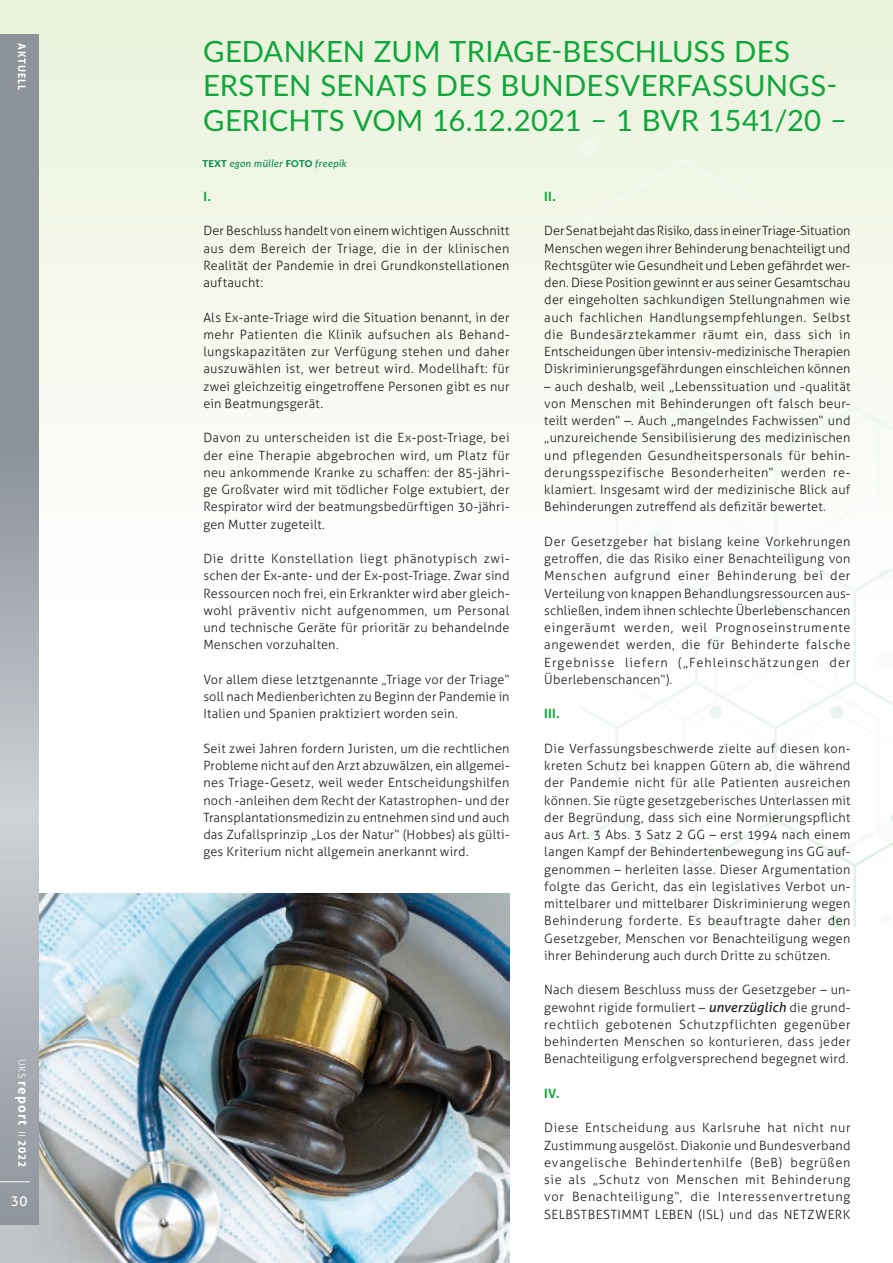
<style>
.page{position:relative;width:893px;height:1263px;background:#fff}
.page>*{position:absolute;margin:0;border:0;box-sizing:border-box;transform-origin:0 0}
.t1{font:29.25px/34.5px "Lato";letter-spacing:.01em;color:#11a63d}
.t2{font:700 13.5px "Aller";letter-spacing:.075em;color:#fff}
.t3{font:13.5px "Aller";color:#fff}
.t4{font:300 12.75px/17.2px "Aller";letter-spacing:.015em;color:#1d1d1b;text-align:justify}
.t5{font:700 12.75px "Aller";letter-spacing:.025em;color:#11a63d}
.t6{font:700 10.5px "Aller";letter-spacing:.08em;color:#fff}
.t7{font:italic 500 10.2px "Lato";letter-spacing:.04em;color:#008b4b}
.s1{font-weight:300;font-size:9.75px}
.s2{font-size:10.5px}
.s3{font-weight:800;font-style:normal;font-size:9.45px}
.s4{font-weight:400;font-style:italic;font-size:13.5px}
</style>
<div class="page">
<div style="left:0;top:0;width:893px;height:608px;background:linear-gradient(to bottom,#e9f2db,#fefefe)"></div>
<svg style="left:578px;top:73px;width:315px;height:854px"></svg>
<img style="left:0;top:893px;width:509px;height:370px">
<svg style="left:0;top:34px;width:38px;height:1191px;background:#a2a7ad"></svg>
<hr style="left:0;top:1181px;width:30px;height:1px;background:#fff">
<p class="t6" style="left:28px;top:43px;width:49px;rotate:90deg">AKTUELL</p>
<p class="t2" style="left:32px;top:1059px;width:110px;rotate:90deg"><span class="s1">UKS</span> report <span class="s1">II</span> <span class="s2">2022</span></p>
<p class="t3" style="left:11px;top:1193px;width:18px">30</p>
<h1 class="t1" style="left:203px;top:33px;width:645px">GEDANKEN ZUM TRIAGE-BESCHLUSS DES<br>ERSTEN SENATS DES BUNDESVERFASSUNGS-<br>GERICHTS VOM 16.12.2021 – 1 BVR 1541/20 –</h1>
<p class="t7" style="left:203px;top:156px;width:146px"><span class="s3">TEXT</span> egon müller <span class="s3">FOTO</span> freepik</p>
<p class="t5" style="left:203px;top:188px;width:9px">I.</p>
<p class="t4" style="left:203px;top:222px;width:308px">Der Beschluss handelt von einem wichtigen Ausschnitt aus dem Bereich der Triage, die in der klinischen Realität der Pandemie in drei Grundkonstellationen auftaucht:</p>
<p class="t4" style="left:203px;top:308px;width:308px">Als Ex-ante-Triage wird die Situation benannt, in der mehr Patienten die Klinik aufsuchen als Behand&shy;lungskapazitäten zur Verfügung stehen und daher auszuwählen ist, wer betreut wird. Modellhaft: für zwei gleichzeitig eingetroffene Personen gibt es nur ein Beatmungsgerät.</p>
<p class="t4" style="left:203px;top:429px;width:308px">Davon zu unterscheiden ist die Ex-post-Triage, bei der eine Therapie abgebrochen wird, um Platz für neu ankommende Kranke zu schaffen: der 85-jähri&shy;ge Großvater wird mit tödlicher Folge extubiert, der Respirator wird der beatmungsbedürftigen 30-jähri&shy;gen Mutter zugeteilt.</p>
<p class="t4" style="left:203px;top:550px;width:308px">Die dritte Konstellation liegt phänotypisch zwi&shy;schen der Ex-ante- und der Ex-post-Triage. Zwar sind Ressourcen noch frei, ein Erkrankter wird aber gleich&shy;wohl präventiv nicht aufgenommen, um Personal und technische Geräte für prioritär zu behandelnde Menschen vorzuhalten.</p>
<p class="t4" style="left:203px;top:671px;width:308px">Vor allem diese letztgenannte „Triage vor der Triage“ soll nach Medienberichten zu Beginn der Pandemie in Italien und Spanien praktiziert worden sein.</p>
<p class="t4" style="left:203px;top:740px;width:308px">Seit zwei Jahren fordern Juristen, um die rechtlichen Probleme nicht auf den Arzt abzuwälzen, ein allgemei&shy;nes Triage-Gesetz, weil weder Entscheidungshilfen noch -anleihen dem Recht der Katastrophen- und der Transplantationsmedizin zu entnehmen sind und auch das Zufallsprinzip „Los der Natur“ (Hobbes) als gülti&shy;ges Kriterium nicht allgemein anerkannt wird.</p>
<p class="t5" style="left:544px;top:188px;width:13px">II.</p>
<p class="t4" style="left:544px;top:222px;width:308px">Der Senat bejaht das Risiko, dass in einer Triage-Situation Menschen wegen ihrer Behinderung benachteiligt und Rechtsgüter wie Gesundheit und Leben gefährdet wer&shy;den. Diese Position gewinnt er aus seiner Gesamtschau der eingeholten sachkundigen Stellungnahmen wie auch fachlichen Handlungsempfehlungen. Selbst die Bundesärztekammer räumt ein, dass sich in Entscheidungen über intensiv-medizinische Therapien Diskriminierungsgefährdungen einschleichen können</p>
<p class="t4" style="left:544px;top:377px;width:308px">– auch deshalb, weil „Lebenssituation und -qualität von Menschen mit Behinderungen oft falsch beur&shy;teilt werden“ –. Auch „mangelndes Fachwissen“ und „unzureichende Sensibilisierung des medizinischen und pflegenden Gesundheitspersonals für behin&shy;derungsspezifische Besonderheiten“ werden re&shy;klamiert. Insgesamt wird der medizinische Blick auf Behinderungen zutreffend als defizitär bewertet.</p>
<p class="t4" style="left:544px;top:533px;width:308px">Der Gesetzgeber hat bislang keine Vorkehrungen getroffen, die das Risiko einer Benachteiligung von Menschen aufgrund einer Behinderung bei der Verteilung von knappen Behandlungsressourcen aus&shy;schließen, indem ihnen schlechte Überlebenschancen eingeräumt werden, weil Prognoseinstrumente angewendet werden, die für Behinderte falsche Ergebnisse liefern („Fehleinschätzungen der Überlebenschancen“).</p>
<p class="t5" style="left:544px;top:706px;width:17px">III.</p>
<p class="t4" style="left:544px;top:740px;width:308px">Die Verfassungsbeschwerde zielte auf diesen kon&shy;kreten Schutz bei knappen Gütern ab, die während der Pandemie nicht für alle Patienten ausreichen können. Sie rügte gesetzgeberisches Unterlassen mit der Begründung, dass sich eine Normierungspflicht aus Art. 3 Abs. 3 Satz 2 GG – erst 1994 nach einem langen Kampf der Behindertenbewegung ins GG auf&shy;genommen – herleiten lasse. Dieser Argumentation folgte das Gericht, das ein legislatives Verbot un&shy;mittelbarer und mittelbarer Diskriminierung wegen Behinderung forderte. Es beauftragte daher den Gesetzgeber, Menschen vor Benachteiligung wegen ihrer Behinderung auch durch Dritte zu schützen.</p>
<p class="t4" style="left:544px;top:981px;width:308px">Nach diesem Beschluss muss der Gesetzgeber – un&shy;gewohnt rigide formuliert – <span class="s4">unverzüglich</span> die grund&shy;rechtlich gebotenen Schutzpflichten gegenüber behinderten Menschen so konturieren, dass jeder Benachteiligung erfolgversprechend begegnet wird.</p>
<p class="t5" style="left:544px;top:1085px;width:17px">IV.</p>
<p class="t4" style="left:544px;top:1119px;width:308px">Diese Entscheidung aus Karlsruhe hat nicht nur Zustimmung ausgelöst. Diakonie und Bundesverband evangelische Behindertenhilfe (BeB) begrüßen sie als „Schutz von Menschen mit Behinderung vor Benachteiligung“, die Interessenvertretung SELBSTBESTIMMT LEBEN (ISL) und das NETZWERK</p>
</div>
